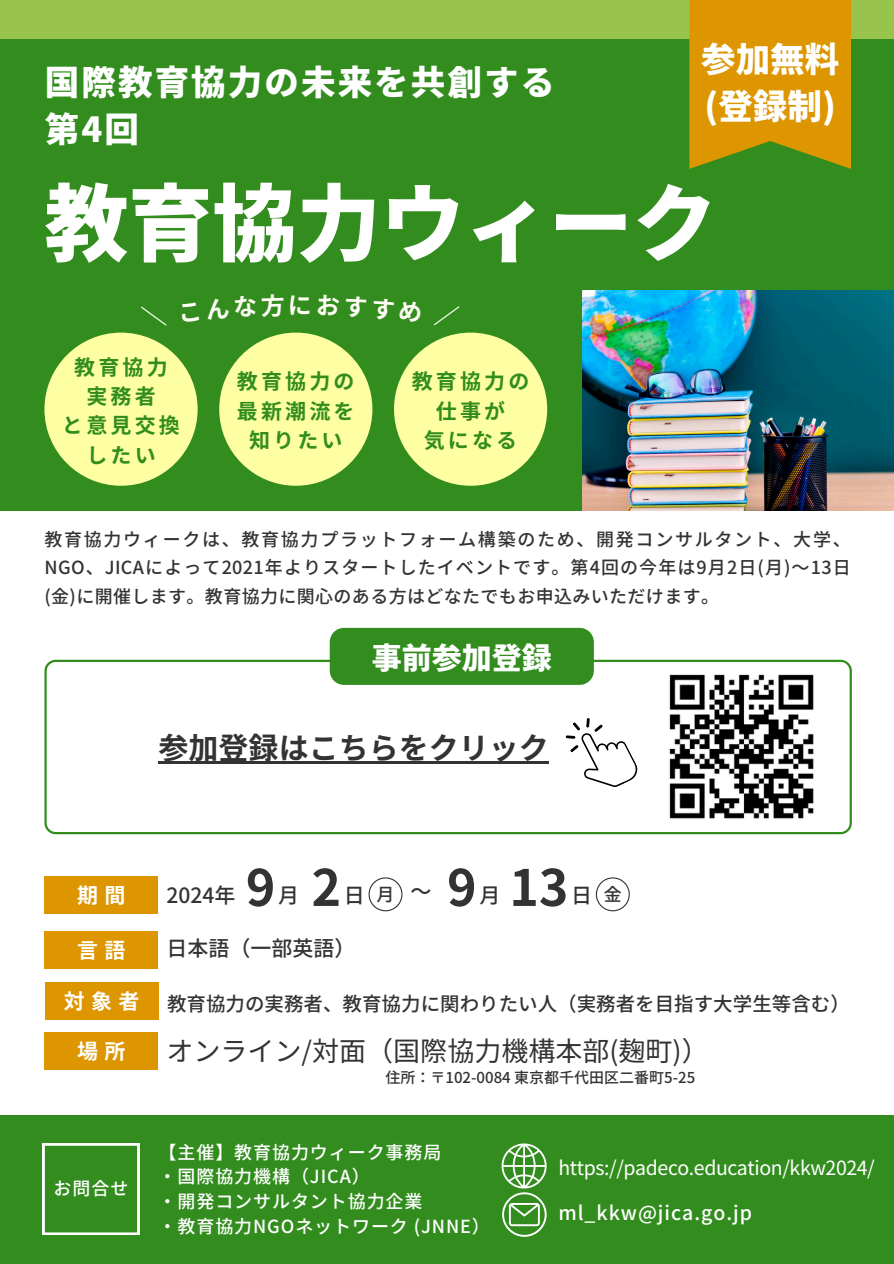
<style>
.page{position:relative;width:894px;height:1264px;background:#fff}
.page>*{position:absolute;margin:0;border:0;box-sizing:border-box;transform-origin:0 0}
.t1{font:900 84px "Noto Sans JP";color:#fff}
.t2{font:700 50.1px "Noto Sans JP";color:#333}
.t3{font:900 34.5px/47.2px "Noto Sans JP";letter-spacing:.06em;color:#fff}
.t4{font:700 30px "Noto Sans JP";color:#333}
.t5{font:900 30px "Noto Sans JP";color:#fff}
.t6{font:27px "Noto Sans JP";color:#333}
.t7{font:700 24px "Noto Sans JP";color:#fffdf6}
.t8{font:700 21px/29.2px "Noto Sans JP";letter-spacing:.15em;color:#328d1e;text-align:center}
.t9{font:500 21px "Noto Sans JP";color:#333}
.t10{font:700 21px "Noto Sans JP";letter-spacing:.3em;color:#fff}
.t11{font:500 19.5px "Noto Sans JP";color:#333}
.t12{font:19.5px "Noto Sans JP";letter-spacing:-.02em;color:#fff}
.t13{font:500 19.5px "Noto Sans JP";letter-spacing:.05em;color:#fff}
.t14{font:500 18px/28.2px "Noto Sans JP";letter-spacing:.06em;color:#333}
.t15{font:500 18px "Noto Sans JP";letter-spacing:.05em;color:#fff}
.t16{font:500 15px "Noto Sans JP";color:#333}
</style>
<div class="page">
<div style="left:0;top:0;width:893px;height:510px;background:#328d1e"></div>
<div style="left:0;top:1114px;width:893px;height:149px;background:#328d1e"></div>
<div style="left:0;top:0;width:893px;height:38px;background:#98c44d"></div>
<svg style="left:43px;top:1143px;width:96px;height:91px"></svg>
<div style="left:44px;top:332px;width:153px;height:154px;background:#fdffa2;border-radius:50%"></div>
<div style="left:219px;top:332px;width:153px;height:154px;background:#fdffa2;border-radius:50%"></div>
<div style="left:394px;top:332px;width:153px;height:154px;background:#fdffa2;border-radius:50%"></div>
<svg style="left:44px;top:659px;width:807px;height:175px"></svg>
<div style="left:44px;top:876px;width:114px;height:37px;background:#dd9600"></div>
<div style="left:44px;top:931px;width:114px;height:37px;background:#dd9600"></div>
<div style="left:44px;top:1032px;width:114px;height:38px;background:#dd9600"></div>
<svg style="left:368px;top:877px;width:34px;height:34px"></svg>
<svg style="left:689px;top:0;width:161px;height:169px"></svg>
<svg style="left:595px;top:877px;width:34px;height:34px"></svg>
<div style="left:45px;top:982px;width:113px;height:38px;background:#dd9600"></div>
<svg style="left:559px;top:705px;width:82px;height:94px"></svg>
<img style="left:582px;top:290px;width:311px;height:220px">
<img style="left:665px;top:671px;width:152px;height:152px">
<div style="left:329px;top:628px;width:264px;height:57px;background:#328d1e"></div>
<hr style="left:158px;top:761px;width:390px;height:2px;background:#333">
<svg style="left:501px;top:1143px;width:45px;height:93px"></svg>
<h3 class="t3" style="left:45px;top:57px;width:511px">国際教育協力の未来を共創する第4回</h3>
<p class="t3" style="left:701px;top:34px;width:139px">参加無料(登録制)</p>
<h5 class="t1" style="left:44px;top:157px;width:673px">教育協力ウィーク</h5>
<h4 class="t8" style="left:62px;top:351px;width:119px">教育協力<br>実務者<br>と意見交換したい</h4>
<h3 class="t7" style="left:288px;top:286px;width:25px">に</h3>
<p class="t8" style="left:237px;top:366px;width:119px">教育協力の最新潮流を知りたい</p>
<h6 class="t8" style="left:411px;top:366px;width:119px">教育協力の仕事が<br>気になる</h6>
<h6 class="t14" style="left:44px;top:524px;width:807px">教育協力ウィークは、教育協力プラットフォーム構築のため、開発コンサルタント、大学、<br>NGO、JICAによって2021年よりスタートしたイベントです。第4回の今年は9月 2日 (月 )～13日(金)に開催します。教育協力に関心のある方はどなたでもお申込みいただけます。</h6>
<h1 class="t5" style="left:371px;top:634px;width:181px">事前参加登録</h1>
<h6 class="t4" style="left:158px;top:724px;width:391px">参加登録はこちらをクリック</h6>
<p class="t2" style="left:246px;top:847px;width:31px">9</p>
<p class="t2" style="left:311px;top:847px;width:31px">2</p>
<p class="t10" style="left:77px;top:878px;width:50px">期間</p>
<p class="t9" style="left:166px;top:879px;width:70px">2024年</p>
<h3 class="t14" style="left:376px;top:879px;width:16px">月</h3>
<p class="t9" style="left:278px;top:879px;width:18px">月</p>
<p class="t9" style="left:344px;top:879px;width:15px">日</p>
<h6 class="t9" style="left:410px;top:874px;width:21px">～</h6>
<p class="t2" style="left:447px;top:847px;width:31px">9</p>
<h6 class="t9" style="left:479px;top:879px;width:18px">月</h6>
<p class="t2" style="left:509px;top:847px;width:60px">13</p>
<h6 class="t9" style="left:571px;top:879px;width:15px">日</h6>
<p class="t14" style="left:603px;top:879px;width:18px">金</p>
<p class="t10" style="left:77px;top:933px;width:50px">言語</p>
<p class="t9" style="left:166px;top:931px;width:190px">日本語（一部英語）</p>
<h6 class="t10" style="left:64px;top:984px;width:77px">対象者</h6>
<h6 class="t11" style="left:167px;top:987px;width:684px">教育協力の実務者、教育協力に関わりたい人（実務者を目指す大学生等含む）</h6>
<h6 class="t10" style="left:77px;top:1034px;width:50px">場所</h6>
<p class="t15" style="left:54px;top:1174px;width:76px">お問合せ</p>
<h6 class="t6" style="left:166px;top:1029px;width:543px">オンライン/対面（国際協力機構本部(麹町)）</h6>
<p class="t16" style="left:385px;top:1065px;width:311px">住所：〒102-0084 東京都千代田区二番町5-25</p>
<p class="t15" style="left:158px;top:1137px;width:284px">【主催】教育協力ウィーク事務局</p>
<p class="t15" style="left:158px;top:1162px;width:213px">・国際協力機構（JICA）</p>
<p class="t15" style="left:158px;top:1187px;width:265px">・開発コンサルタント協力企業</p>
<p class="t15" style="left:158px;top:1212px;width:332px">・教育協力NGOネットワーク (JNNE）</p>
<p class="t12" style="left:558px;top:1152px;width:318px">https://padeco.education/kkw2024/</p>
<p class="t13" style="left:558px;top:1197px;width:195px">ml_kkw@jica.go.jp</p>
</div>
